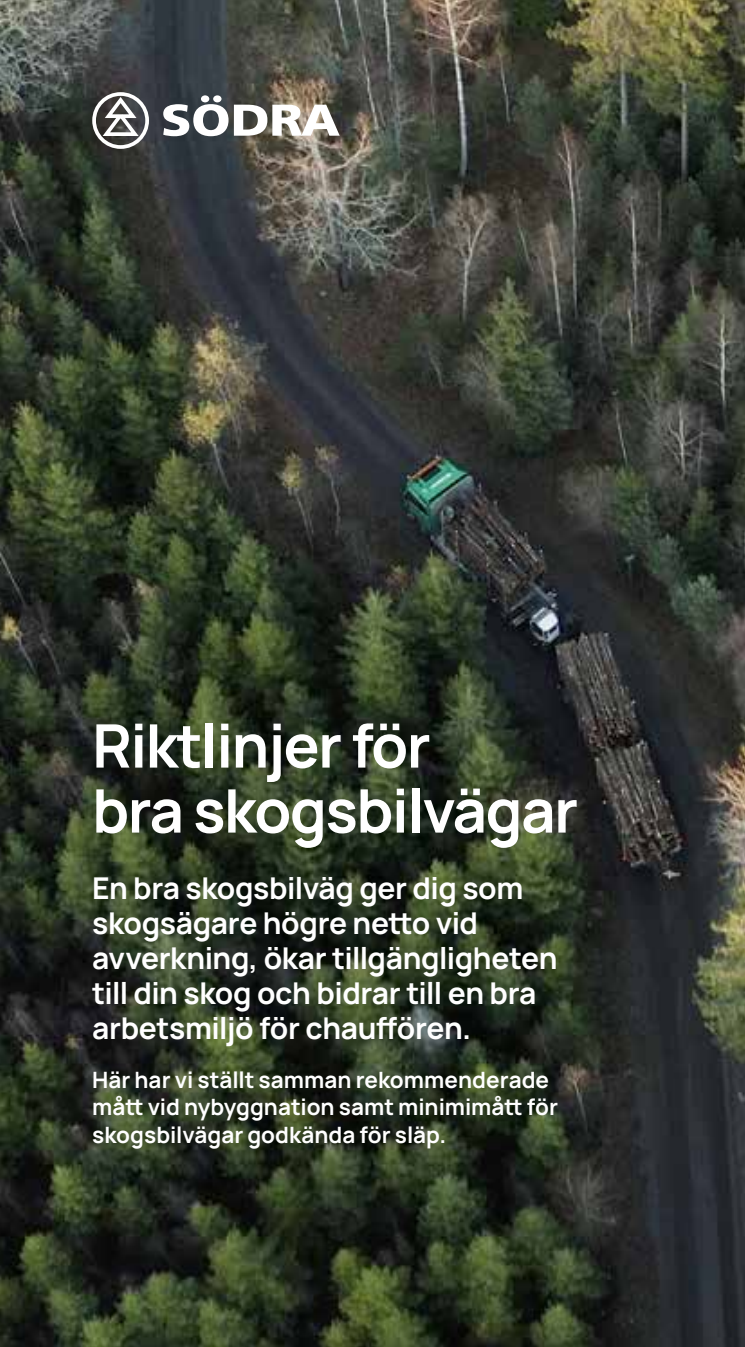
<style>
.page{position:relative;width:745px;height:1347px;background:#fff}
.page>*{position:absolute;margin:0;border:0;box-sizing:border-box;transform-origin:0 0}
.t1{font:700 60px/65px "Manrope";letter-spacing:-.025em;color:#fff}
.t2{font:700 30px/35px "Manrope";letter-spacing:-.015em;color:#fff}
.t3{font:700 22.5px/27.5px "Manrope";color:#fff}
</style>
<div class="page">
<img style="left:0;top:0;width:744px;height:1346px">
<svg style="left:163px;top:104px;width:65px;height:32px"></svg>
<svg style="left:234px;top:105px;width:105px;height:31px"></svg>
<div style="left:213px;top:95px;width:8px;height:7px;background:#fff;border-radius:50%"></div>
<div style="left:201px;top:95px;width:8px;height:7px;background:#fff;border-radius:50%"></div>
<svg style="left:92px;top:92px;width:59px;height:57px"></svg>
<h1 class="t1" style="left:92px;top:708px;width:487px">Riktlinjer för<br>bra skogsbilvägar</h1>
<p class="t2" style="left:92px;top:868px;width:466px">En bra skogsbilväg ger dig som skogsägare högre netto vid avverkning, ökar tillgängligheten till din skog och bidrar till en bra arbetsmiljö för chauffören.</p>
<p class="t3" style="left:92px;top:1064px;width:467px">Här har vi ställt samman rekommenderade mått vid nybyggnation samt minimimått för skogsbilvägar godkända för släp.</p>
</div>
